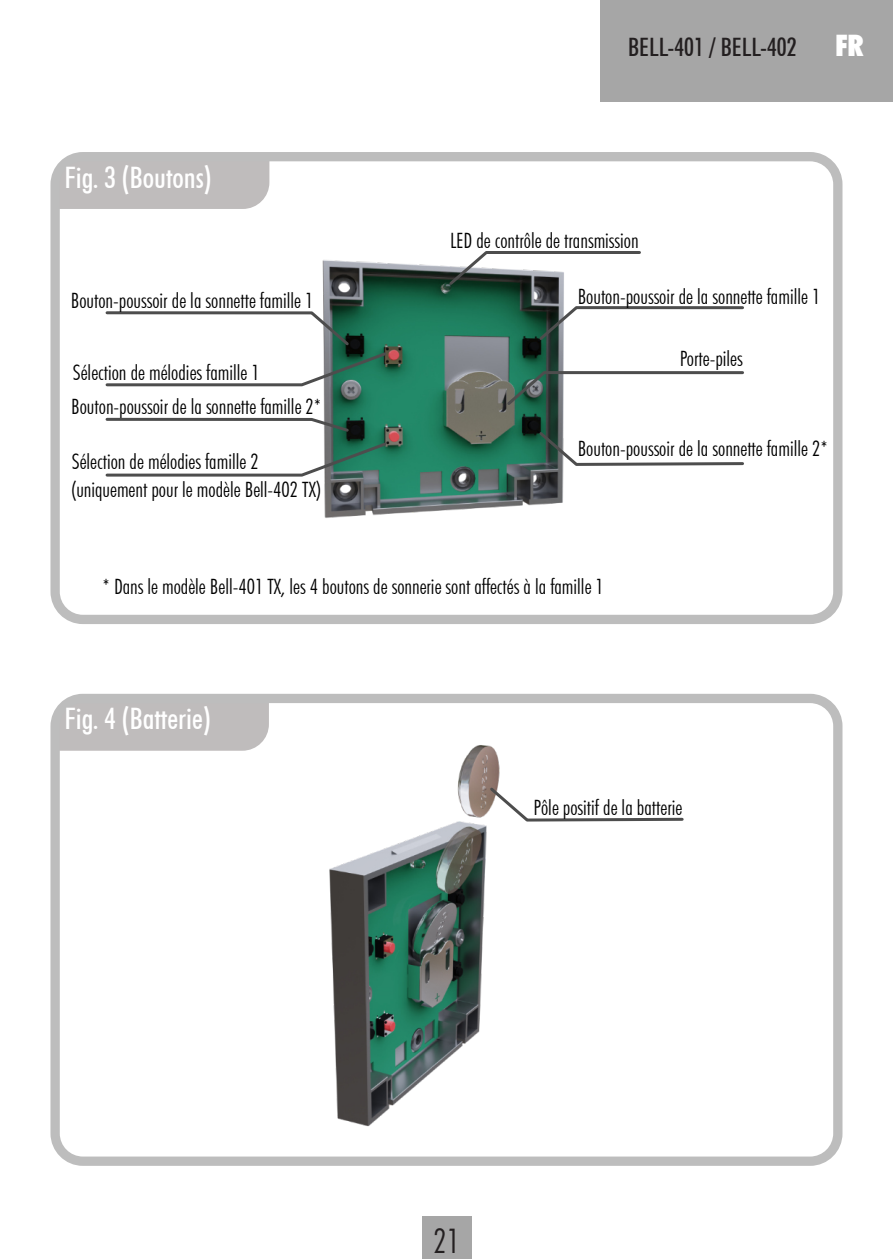
<style>
.page{position:relative;width:893px;height:1259px;background:#fff}
.page>*{position:absolute;margin:0;border:0;box-sizing:border-box;transform-origin:0 0}
.t1{font:300 condensed 33.9px "Futura BT";color:#231f20}
.t2{font:500 condensed 29.7px "Futura BT";color:#fff}
.t3{font:900 condensed 29.7px "Futura BT";color:#fff}
.t4{font:500 condensed 25.5px "Futura BT";color:#231f20}
.t5{font:300 condensed 21px/28.2px "Futura BT";color:#000}
</style>
<div class="page">
<div style="left:423px;top:1216px;width:49px;height:43px;background:#a6a6a6"></div>
<img style="left:329px;top:745px;width:171px;height:382px">
<div style="left:600px;top:0;width:293px;height:102px;background:#a6a6a6"></div>
<img style="left:322px;top:260px;width:242px;height:258px">
<div style="left:60px;top:162px;width:210px;height:47px;background:#bfbcbc"></div>
<div style="left:50px;top:152px;width:792px;height:472px;border:9px solid #bdbdbd;border-radius:28px"></div>
<div style="left:60px;top:704px;width:209px;height:47px;background:#bfbcbc"></div>
<div style="left:50px;top:694px;width:792px;height:471px;border:9px solid #bdbdbd;border-radius:28px"></div>
<svg style="left:537px;top:305px;width:207px;height:38px"></svg>
<svg style="left:447px;top:251px;width:194px;height:37px"></svg>
<svg style="left:505px;top:369px;width:239px;height:39px"></svg>
<svg style="left:537px;top:429px;width:207px;height:38px"></svg>
<svg style="left:105px;top:416px;width:246px;height:18px"></svg>
<svg style="left:105px;top:310px;width:284px;height:78px"></svg>
<svg style="left:105px;top:440px;width:284px;height:38px"></svg>
<svg style="left:487px;top:785px;width:197px;height:38px"></svg>
<h2 class="t2" style="left:64px;top:165px;width:149px">Fig. 3 (Boutons)</h2>
<p class="t4" style="left:628px;top:36px;width:170px">BELL-401 / BELL-402</p>
<h2 class="t3" style="left:835px;top:33px;width:30px">FR</h2>
<p class="t5" style="left:450px;top:228px;width:190px">LED de contrôle de transmission</p>
<p class="t5" style="left:71px;top:288px;width:244px">Bouton-poussoir de la sonnette famille 1</p>
<p class="t5" style="left:578px;top:284px;width:244px">Bouton-poussoir de la sonnette famille 1</p>
<p class="t5" style="left:73px;top:360px;width:188px">Sélection de mélodies famille 1</p>
<p class="t5" style="left:71px;top:394px;width:252px">Bouton-poussoir de la sonnette famille 2*</p>
<p class="t5" style="left:71px;top:449px;width:252px">Sélection de mélodies famille 2 (uniquement pour le modèle Bell-402 TX)</p>
<p class="t5" style="left:680px;top:346px;width:64px">Porte-piles</p>
<p class="t5" style="left:578px;top:436px;width:252px">Bouton-poussoir de la sonnette famille 2*</p>
<p class="t5" style="left:102px;top:574px;width:503px">* Dans le modèle Bell-401 TX, les 4 boutons de sonnerie sont affectés à la famille 1</p>
<h2 class="t2" style="left:64px;top:707px;width:148px">Fig. 4 (Batterie)</h2>
<p class="t5" style="left:533px;top:796px;width:150px">Pôle positif de la batterie</p>
<h1 class="t1" style="left:434px;top:1226px;width:28px">21</h1>
</div>
